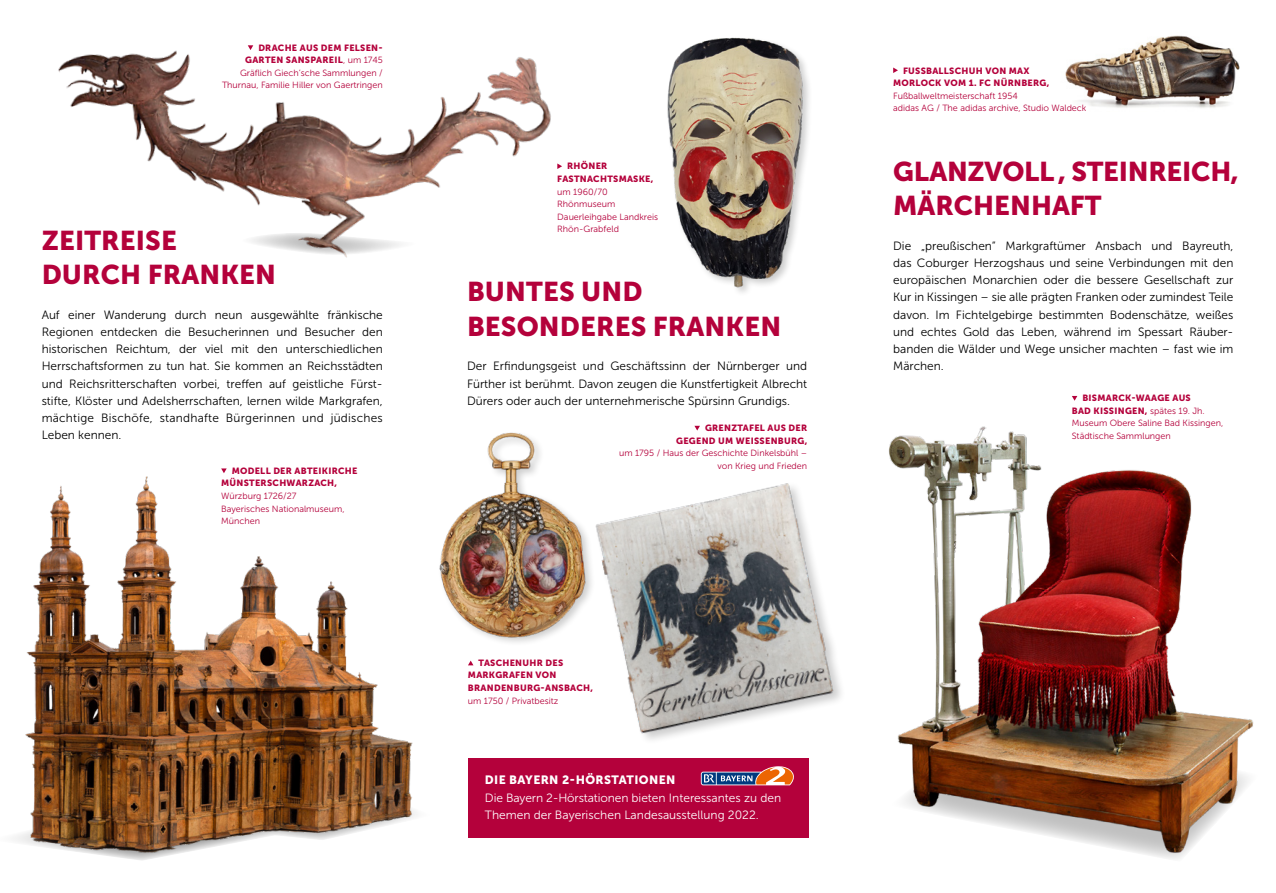
<style>
.page{position:relative;width:1276px;height:893px;background:#fff}
.page>*{position:absolute;margin:0;border:0;box-sizing:border-box;transform-origin:0 0}
.t1{font:27px/34.5px "Museo Sans 900";letter-spacing:.005em;color:#b4013b}
.t2{font:12px/17.2px "Museo Sans 300";color:#000;text-align:justify}
.t3{font:12px/17.2px "Museo Sans 300";color:#fff}
.t4{font:12px "Museo Sans 900";letter-spacing:.03em;color:#fff}
.t5{font:9px/12.6px "Museo Sans 300";color:#b4013b}
.t6{font:9px/12.6px "Museo Sans 900";letter-spacing:.03em;color:#b4013b}
.s1{font-family:"Museo Sans 300"}
</style>
<div class="page">
<img style="left:58px;top:45px;width:493px;height:213px">
<img style="left:439px;top:432px;width:142px;height:211px">
<img style="left:889px;top:395px;width:365px;height:464px">
<img style="left:1065px;top:35px;width:175px;height:73px">
<svg style="left:248px;top:45px;width:5px;height:5px"></svg>
<img style="left:14px;top:476px;width:403px;height:384px">
<svg style="left:221px;top:468px;width:6px;height:5px"></svg>
<svg style="left:557px;top:163px;width:5px;height:6px"></svg>
<img style="left:581px;top:483px;width:260px;height:257px">
<svg style="left:694px;top:426px;width:6px;height:5px"></svg>
<img style="left:667px;top:37px;width:142px;height:256px">
<div style="left:468px;top:758px;width:340px;height:80px;background:#b4013b"></div>
<svg style="left:701px;top:766px;width:93px;height:19px"></svg>
<svg style="left:468px;top:661px;width:5px;height:4px"></svg>
<svg style="left:893px;top:68px;width:5px;height:5px"></svg>
<svg style="left:1071px;top:396px;width:6px;height:5px"></svg>
<p class="t6" style="left:245px;top:41px;width:139px;text-align:right">DRACHE AUS DEM FELSEN-<br>GARTEN SANSPAREIL<span class="s1">, um 1745</span></p>
<p class="t5" style="left:222px;top:66px;width:162px;text-align:right">Gräflich Giech‘sche Sammlungen /<br>Thurnau, Familie Hiller von Gaertringen</p>
<h1 class="t1" style="left:42px;top:223px;width:236px">ZEITREISE<br>DURCH FRANKEN</h1>
<p class="t2" style="left:42px;top:306px;width:343px">Auf einer Wanderung durch neun ausgewählte fränkische Regionen entdecken die Besucherinnen und Besucher den historischen Reichtum, der viel mit den unterschiedlichen Herrschaftsformen zu tun hat. Sie kommen an Reichsstädten und Reichsritterschaften vorbei, treffen auf geistliche Fürst&shy;stifte, Klöster und Adelsherrschaften, lernen wilde Markgrafen, mächtige Bischöfe, standhafte Bürgerinnen und jüdisches Leben kennen.</p>
<p class="t6" style="left:221px;top:464px;width:138px;text-indent:11px">MODELL DER ABTEIKIRCHE<br>MÜNSTERSCHWARZACH,</p>
<p class="t5" style="left:221px;top:490px;width:125px">Würzburg 1726/27<br>Bayerisches Nationalmuseum,<br>München</p>
<p class="t6" style="left:557px;top:160px;width:98px;text-indent:10px">RHÖNER<br>FASTNACHTSMASKE,</p>
<p class="t5" style="left:557px;top:185px;width:102px">um 1960/70<br>Rhönmuseum<br>Dauerleihgabe Landkreis<br>Rhön-Grabfeld</p>
<h1 class="t1" style="left:467px;top:274px;width:316px">BUNTES UND<br>BESONDERES FRANKEN</h1>
<p class="t2" style="left:467px;top:358px;width:342px">Der Erfindungsgeist und Geschäftssinn der Nürnberger und Fürther ist berühmt. Davon zeugen die Kunstfertigkeit Albrecht Dürers oder auch der unternehmerische Spürsinn Grundigs.</p>
<p class="t6" style="left:676px;top:422px;width:133px;text-align:right">GRENZTAFEL AUS DER<br>GEGEND UM WEISSENBURG,</p>
<p class="t5" style="left:619px;top:447px;width:190px;text-align:right">um 1795 / Haus der Geschichte Dinkelsbühl – von Krieg und Frieden</p>
<p class="t6" style="left:468px;top:656px;width:127px;text-indent:11px">TASCHENUHR DES<br>MARKGRAFEN VON<br>BRANDENBURG-ANSBACH,</p>
<p class="t5" style="left:468px;top:694px;width:92px">um 1750 / Privatbesitz</p>
<p class="t4" style="left:485px;top:773px;width:192px">DIE BAYERN 2-HÖRSTATIONEN</p>
<p class="t3" style="left:485px;top:789px;width:298px">Die Bayern 2-Hörstationen bieten Interessantes zu den<br>Themen der Bayerischen Landesausstellung 2022.</p>
<p class="t6" style="left:893px;top:64px;width:158px;text-indent:10px">FUSSBALLSCHUH VON MAX<br>MORLOCK VOM 1. FC NÜRNBERG,</p>
<p class="t5" style="left:893px;top:89px;width:195px">Fußballweltmeisterschaft 1954<br>adidas AG / The adidas archive, Studio Waldeck</p>
<h1 class="t1" style="left:893px;top:154px;width:347px">GLANZVOLL , STEINREICH,<br>MÄRCHENHAFT</h1>
<p class="t2" style="left:893px;top:237px;width:342px">Die „preußischen“ Markgraftümer Ansbach und Bayreuth, das Coburger Herzogshaus und seine Verbindungen mit den europäischen Monarchien oder die bessere Gesellschaft zur Kur in Kissingen – sie alle prägten Franken oder zumindest Teile davon. Im Fichtelgebirge bestimmten Bodenschätze, weißes und echtes Gold das Leben, während im Spessart Räuber&shy;banden die Wälder und Wege unsicher machten – fast wie im Märchen.</p>
<p class="t6" style="left:1071px;top:392px;width:134px;text-align:center">BISMARCK-WAAGE AUS<br>BAD KISSINGEN, <span class="s1">spätes 19. Jh.</span></p>
<p class="t5" style="left:1071px;top:417px;width:153px">Museum Obere Saline Bad Kissingen,<br>Städtische Sammlungen</p>
</div>
